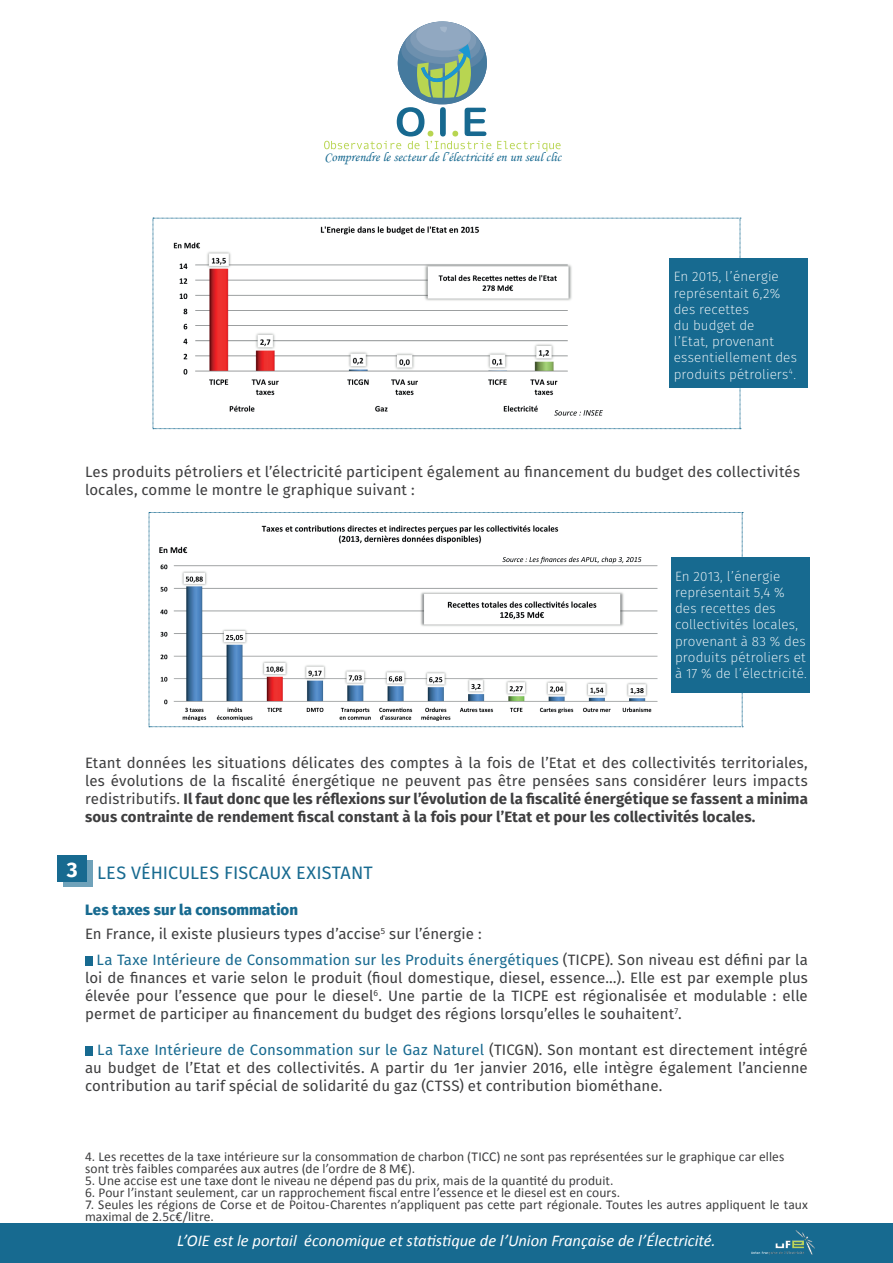
<style>
.page{position:relative;width:893px;height:1263px;background:#fff}
.page>*{position:absolute;margin:0;border:0;box-sizing:border-box;transform-origin:0 0}
.t1{font:18px "Fira Sans";letter-spacing:.005em;color:#176a90}
.t2{font:italic 16.5px "Calibri";color:#fff}
.t3{font:15px/18px "Fira Sans";letter-spacing:.005em;color:#3e3e3f;text-align:justify}
.t4{font:13.5px/12px "Calibri";letter-spacing:.005em;color:#3e3e3f}
.t5{font:200 13.5px/16.2px "Fira Sans";letter-spacing:.01em;color:#fff}
.t6{font:13.2px "Monotype Corsiva";letter-spacing:.005em;color:#176990}
.s1{font-weight:700}
.s2{font-weight:700;font-size:21px;color:#fff}
.s3{font-weight:800;color:#176a90}
.s4{color:#176a90}
</style>
<div class="page">
<div style="left:0;top:1223px;width:893px;height:40px;background:#176a90"></div>
<img style="left:752px;top:1230px;width:62px;height:25px">
<svg style="left:149px;top:512px;width:594px;height:215px"></svg>
<svg style="left:153px;top:218px;width:588px;height:211px"></svg>
<svg style="left:497px;top:141px;width:64px;height:10px"></svg>
<svg style="left:324px;top:21px;width:167px;height:128px"></svg>
<div style="left:63px;top:860px;width:30px;height:26px;background:linear-gradient(to right,#6fa2ba,#6fa2ba)"></div>
<div style="left:58px;top:855px;width:29px;height:26px;background:#176a90"></div>
<img style="left:167px;top:224px;width:458px;height:196px">
<img style="left:155px;top:517px;width:514px;height:207px">
<div style="left:669px;top:258px;width:139px;height:130px;background:#176a90"></div>
<div style="left:671px;top:557px;width:138px;height:136px;background:#176a90"></div>
<div style="left:85px;top:956px;width:7px;height:9px;background:#176a90"></div>
<div style="left:85px;top:1046px;width:7px;height:9px;background:#176a90"></div>
<p class="t6" style="left:324px;top:149px;width:238px">Comprendre le secteur de l’électricité en un seul clic</p>
<p class="t5" style="left:674px;top:269px;width:125px">En 2015, l’énergie représentait 6,2% des recettes<br>du budget de<br>l’Etat, provenant essentiellement des produits pétroliers<sup>4</sup>.</p>
<p class="t3" style="left:85px;top:462px;width:716px">Les produits pétroliers et l’électricité participent également au financement du budget des collectivités locales, comme le montre le graphique suivant :</p>
<p class="t5" style="left:675px;top:568px;width:133px">En 2013, l’énergie représentait 5,4 % des recettes des collectivités locales, provenant à 83 % des produits pétroliers et à 17 % de l’électricité.</p>
<p class="t3" style="left:85px;top:753px;width:724px">Etant données les situations délicates des comptes à la fois de l’Etat et des collectivités territoriales, les évolutions de la fiscalité énergétique ne peuvent pas être pensées sans considérer leurs impacts redistributifs. <span class="s1">Il faut donc que les réflexions sur l’évolution de la fiscalité énergétique se fassent a minima sous contrainte de rendement fiscal constant à la fois pour l’Etat et pour les collectivités locales.</span></p>
<p class="t1" style="left:67px;top:859px;width:307px"><span class="s2">3</span> LES VÉHICULES FISCAUX EXISTANT</p>
<p class="t3" style="left:85px;top:897px;width:398px;line-height:23.7px"><span class="s3">Les taxes sur la consommation<br></span>En France, il existe plusieurs types d’accise<sup>5</sup> sur l’énergie :</p>
<p class="t3" style="left:85px;top:951px;width:724px;text-indent:11px"><span class="s4">La Taxe Intérieure de Consommation sur les Produits énergétiques</span> (TICPE). Son niveau est défini par la loi de finances et varie selon le produit (fioul domestique, diesel, essence…). Elle est par exemple plus élevée pour l’essence que pour le diesel<sup>6</sup>. Une partie de la TICPE est régionalisée et modulable : elle permet de participer au financement du budget des régions lorsqu’elles le souhaitent<sup>7</sup>.</p>
<p class="t3" style="left:85px;top:1041px;width:724px;text-indent:12px"><span class="s4">La Taxe Intérieure de Consommation sur le Gaz Naturel</span> (TICGN). Son montant est directement intégré au budget de l’Etat et des collectivités. A partir du 1er janvier 2016, elle intègre également l’ancienne contribution au tarif spécial de solidarité du gaz (CTSS) et contribution biométhane.</p>
<p class="t4" style="left:85px;top:1150px;width:701px">4. Les recettes de la taxe intérieure sur la consommation de charbon (TICC) ne sont pas représentées sur le graphique car elles sont très faibles comparées aux autres (de l’ordre de 8 M€).</p>
<p class="t4" style="left:85px;top:1174px;width:530px">5. Une accise est une taxe dont le niveau ne dépend pas du prix, mais de la quantité du produit.</p>
<p class="t4" style="left:85px;top:1186px;width:537px">6. Pour l’instant seulement, car un rapprochement fiscal entre l’essence et le diesel est en cours.</p>
<p class="t4" style="left:85px;top:1198px;width:724px">7. Seules les régions de Corse et de Poitou-Charentes n’appliquent pas cette part régionale. Toutes les autres appliquent le taux maximal de 2.5c€/litre.</p>
<p class="t2" style="left:177px;top:1229px;width:540px">L’OIE est le portail économique et statistique de l’Union Française de l’Électricité.</p>
</div>
